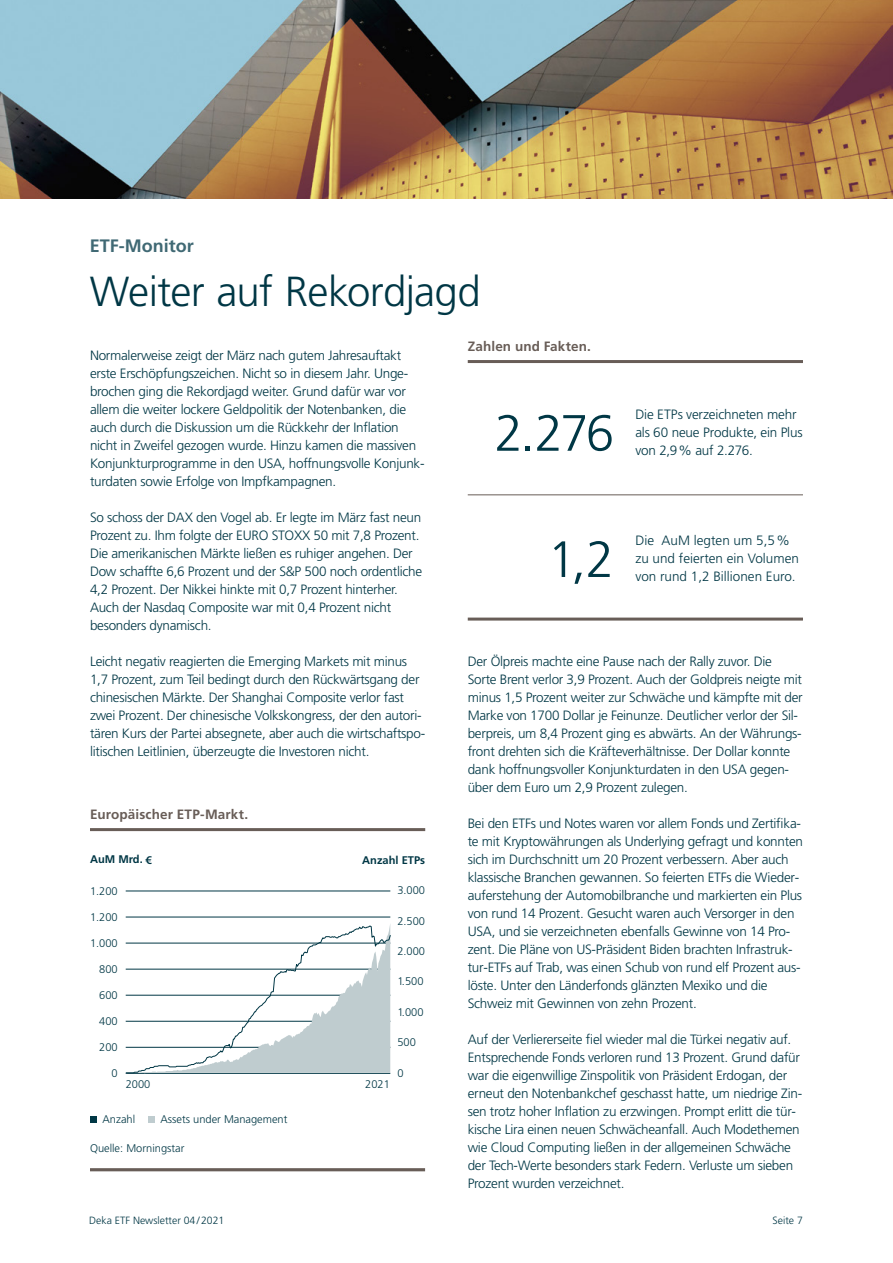
<style>
.page{position:relative;width:893px;height:1263px;background:#fff}
.page>*{position:absolute;margin:0;border:0;box-sizing:border-box;transform-origin:0 0}
.t1{font:300 51px "Deka Frutiger OTPS";color:#003745}
.t2{font:300 42px "Deka Frutiger OTPS";letter-spacing:-.015em;color:#003745}
.t3{font:700 18px "Deka Frutiger OTPS";color:#406974}
.t4{font:300 13.5px/18px "Deka Frutiger OTPS";letter-spacing:-.02em;color:#003745}
.t5{font:300 13.5px/18px "Deka Frutiger OTPS";color:#003745}
.t6{font:700 13.5px "Deka Frutiger OTPS";letter-spacing:.01em;color:#685d57}
.t7{font:300 11.1px "Deka Frutiger OTPS";color:#003745}
.t8{font:700 11.1px "Deka Frutiger OTPS";color:#003745}
.t9{font:300 10.5px "Deka Frutiger OTPS";color:#003745}
</style>
<div class="page">
<hr style="left:90px;top:1168px;width:335px;height:3px;background:#685d57">
<div style="left:148px;top:1116px;width:7px;height:7px;background:#bfcccf"></div>
<div style="left:90px;top:1116px;width:7px;height:7px;background:#003745"></div>
<hr style="left:126px;top:891px;width:264px;height:1px;background:#003745">
<hr style="left:126px;top:917px;width:264px;height:1px;background:#003745">
<svg style="left:125px;top:924px;width:266px;height:150px"></svg>
<hr style="left:90px;top:828px;width:335px;height:3px;background:#685d57">
<hr style="left:468px;top:360px;width:335px;height:3px;background:#685d57">
<img style="left:0;top:0;width:893px;height:198px">
<hr style="left:468px;top:618px;width:335px;height:3px;background:#685d57">
<hr style="left:468px;top:494px;width:335px;height:1px;background:#685d57">
<h3 class="t3" style="left:90px;top:235px;width:106px">ETF-Monitor</h3>
<h2 class="t2" style="left:90px;top:266px;width:392px">Weiter auf Rekordjagd</h2>
<p class="t6" style="left:468px;top:338px;width:125px">Zahlen und Fakten.</p>
<p class="t4" style="left:90px;top:346px;width:336px">Normalerweise zeigt der März nach gutem Jahresauftakt erste Erschöpfungszeichen. Nicht so in diesem Jahr. Unge&shy;brochen ging die Rekordjagd weiter. Grund dafür war vor allem die weiter lockere Geldpolitik der Notenbanken, die auch durch die Diskussion um die Rückkehr der Inflation nicht in Zweifel gezogen wurde. Hinzu kamen die massiven Konjunkturprogramme in den USA, hoffnungsvolle Konjunk&shy;turdaten sowie Erfolge von Impfkampagnen.</p>
<p class="t4" style="left:90px;top:508px;width:334px">So schoss der DAX den Vogel ab. Er legte im März fast neun Prozent zu. Ihm folgte der EURO STOXX 50 mit 7,8 Prozent.<br>Die amerikanischen Märkte ließen es ruhiger angehen. Der Dow schaffte 6,6 Prozent und der S&amp;P 500 noch ordentliche 4,2 Prozent. Der Nikkei hinkte mit 0,7 Prozent hinterher.<br>Auch der Nasdaq Composite war mit 0,4 Prozent nicht besonders dynamisch.</p>
<p class="t4" style="left:90px;top:652px;width:337px">Leicht negativ reagierten die Emerging Markets mit minus 1,7 Prozent, zum Teil bedingt durch den Rückwärtsgang der chinesischen Märkte. Der Shanghai Composite verlor fast zwei Prozent. Der chinesische Volkskongress, der den autori&shy;tären Kurs der Partei absegnete, aber auch die wirtschaftspo&shy;litischen Leitlinien, überzeugte die Investoren nicht.</p>
<p class="t4" style="left:468px;top:652px;width:336px">Der Ölpreis machte eine Pause nach der Rally zuvor. Die Sorte Brent verlor 3,9 Prozent. Auch der Goldpreis neigte mit minus 1,5 Prozent weiter zur Schwäche und kämpfte mit der Marke von 1700 Dollar je Feinunze. Deutlicher verlor der Sil&shy;berpreis, um 8,4 Prozent ging es abwärts. An der Währungs&shy;front drehten sich die Kräfteverhältnisse. Der Dollar konnte dank hoffnungsvoller Konjunkturdaten in den USA gegen&shy;über dem Euro um 2,9 Prozent zulegen.</p>
<p class="t4" style="left:468px;top:814px;width:337px">Bei den ETFs und Notes waren vor allem Fonds und Zertifika&shy;te mit Kryptowährungen als Underlying gefragt und konnten sich im Durchschnitt um 20 Prozent verbessern. Aber auch klassische Branchen gewannen. So feierten ETFs die Wieder&shy;auferstehung der Automobilbranche und markierten ein Plus von rund 14 Prozent. Gesucht waren auch Versorger in den USA, und sie verzeichneten ebenfalls Gewinne von 14 Pro&shy;zent. Die Pläne von US-Präsident Biden brachten Infrastruk&shy;tur-ETFs auf Trab, was einen Schub von rund elf Prozent aus&shy;löste. Unter den Länderfonds glänzten Mexiko und die Schweiz mit Gewinnen von zehn Prozent.</p>
<p class="t4" style="left:468px;top:1030px;width:336px">Auf der Verliererseite fiel wieder mal die Türkei negativ auf.<br>Entsprechende Fonds verloren rund 13 Prozent. Grund dafür war die eigenwillige Zinspolitik von Präsident Erdogan, der erneut den Notenbankchef geschasst hatte, um niedrige Zin&shy;sen trotz hoher Inflation zu erzwingen. Prompt erlitt die tür&shy;kische Lira einen neuen Schwächeanfall. Auch Modethemen wie Cloud Computing ließen in der allgemeinen Schwäche der Tech-Werte besonders stark Federn. Verluste um sieben Prozent wurden verzeichnet.</p>
<h1 class="t1" style="left:495px;top:402px;width:121px">2.276</h1>
<p class="t4" style="left:635px;top:405px;width:169px">Die ETPs verzeichneten mehr als 60 neue Produkte, ein Plus von 2,9% auf 2.276.</p>
<p class="t5" style="left:635px;top:531px;width:165px">Die AuM legten um 5,5% zu und feierten ein Volumen</p>
<h1 class="t1" style="left:548px;top:528px;width:68px">1,2</h1>
<p class="t5" style="left:635px;top:567px;width:162px">von rund 1,2 Billionen Euro.</p>
<p class="t6" style="left:90px;top:806px;width:160px">Europäischer ETP-Markt.</p>
<p class="t8" style="left:90px;top:853px;width:64px">AuM Mrd. €</p>
<p class="t8" style="left:362px;top:853px;width:64px">Anzahl ETPs</p>
<p class="t7" style="left:397px;top:884px;width:29px">3.000</p>
<p class="t7" style="left:397px;top:914px;width:29px">2.500</p>
<p class="t7" style="left:90px;top:884px;width:29px">1.200</p>
<p class="t7" style="left:90px;top:910px;width:29px">1.200</p>
<p class="t7" style="left:90px;top:936px;width:29px">1.000</p>
<p class="t7" style="left:397px;top:944px;width:29px">2.000</p>
<p class="t7" style="left:99px;top:962px;width:20px">800</p>
<p class="t7" style="left:397px;top:975px;width:28px">1.500</p>
<p class="t7" style="left:99px;top:988px;width:20px">600</p>
<p class="t7" style="left:397px;top:1005px;width:28px">1.000</p>
<p class="t7" style="left:99px;top:1014px;width:20px">400</p>
<p class="t7" style="left:397px;top:1035px;width:20px">500</p>
<p class="t7" style="left:99px;top:1040px;width:20px">200</p>
<p class="t7" style="left:112px;top:1066px;width:8px">0</p>
<p class="t7" style="left:397px;top:1066px;width:8px">0</p>
<p class="t7" style="left:126px;top:1077px;width:26px">2000</p>
<p class="t7" style="left:365px;top:1077px;width:26px">2021</p>
<p class="t7" style="left:103px;top:1112px;width:34px">Anzahl</p>
<p class="t7" style="left:161px;top:1112px;width:128px">Assets under Management</p>
<p class="t7" style="left:90px;top:1141px;width:96px">Quelle: Morningstar</p>
<p class="t9" style="left:89px;top:1214px;width:137px">Deka ETF Newsletter 04/2021</p>
<p class="t9" style="left:773px;top:1214px;width:32px">Seite 7</p>
</div>
